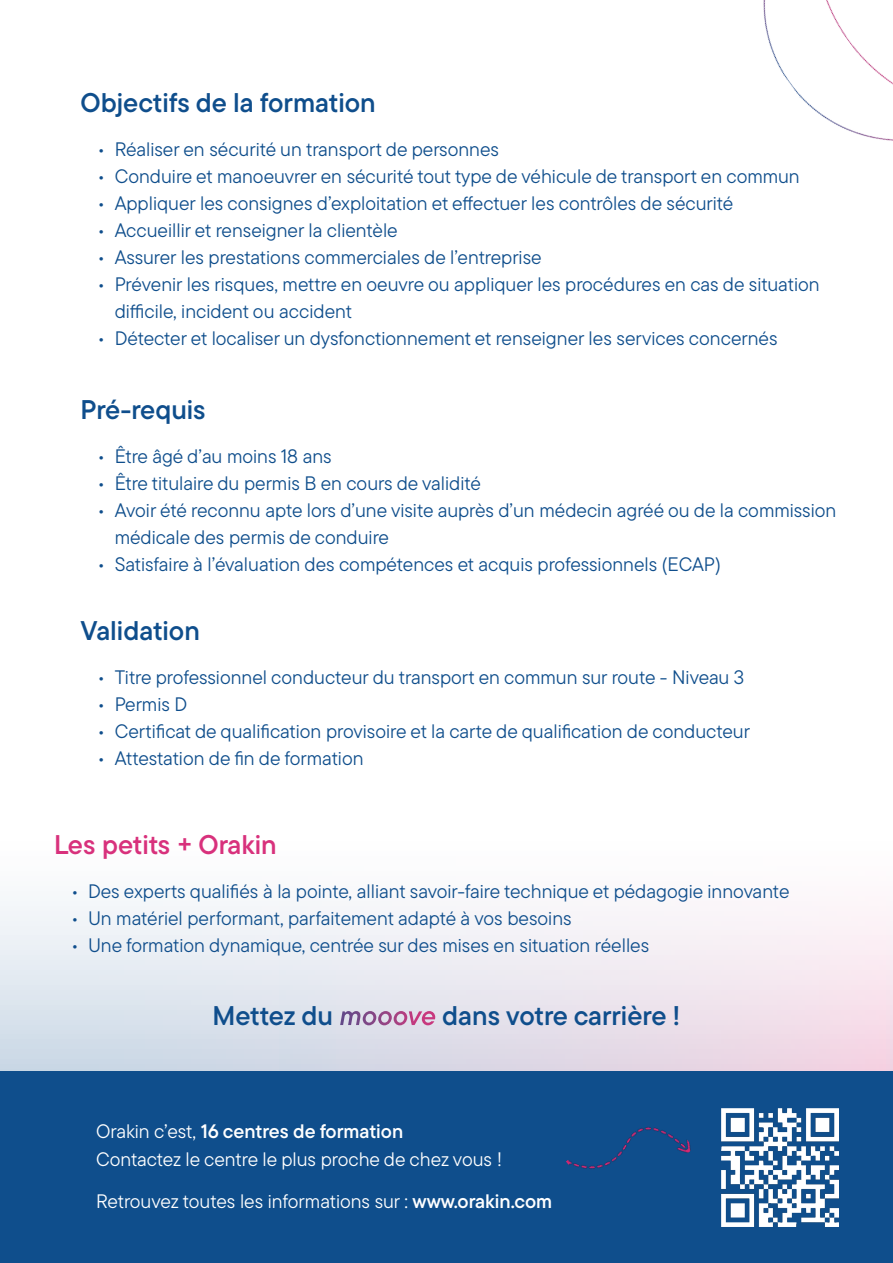
<style>
.page{position:relative;width:893px;height:1263px;background:#fff}
.page>*{position:absolute;margin:0;border:0;box-sizing:border-box;transform-origin:0 0}
.t1{font:27px "TT Commons Pro Db";color:#0f4e8c}
.t2{font:27px "TT Commons Pro Db";color:#d8317c}
.t3{font:19.5px/27px "TT Commons Pro";color:#0f4e8c}
.t4{font:19.5px "TT Commons Pro";color:#fff}
.t5{font:19.5px "TT Commons Pro Db";color:#fff}
.s1{font-family:"TT Commons Pro Db It";color:#fff}
.s2{font-family:"TT Commons Pro"}
.s3{font-family:"TT Commons Pro Db"}
</style>
<div class="page">
<svg style="left:0;top:901px;width:893px;height:170px"></svg>
<div style="left:0;top:1071px;width:893px;height:192px;background:#0f4e8c"></div>
<img style="left:721px;top:1108px;width:118px;height:118px">
<img style="left:566px;top:1127px;width:125px;height:42px">
<img style="left:763px;top:0;width:130px;height:141px">
<p class="t1" style="left:81px;top:83px;width:297px">Objectifs de la formation</p>
<p class="t3" style="left:98px;top:136px;width:403px">• Réaliser en sécurité un transport de personnes</p>
<p class="t3" style="left:98px;top:163px;width:704px">• Conduire et manoeuvrer en sécurité tout type de véhicule de transport en commun</p>
<p class="t3" style="left:98px;top:190px;width:637px">• Appliquer les consignes d’exploitation et effectuer les contrôles de sécurité</p>
<p class="t3" style="left:98px;top:217px;width:302px">• Accueillir et renseigner la clientèle</p>
<p class="t3" style="left:98px;top:244px;width:445px">• Assurer les prestations commerciales de l’entreprise</p>
<p class="t3" style="left:115px;top:271px;width:706px;text-indent:-17px">• Prévenir les risques, mettre en oeuvre ou appliquer les procédures en cas de situation difficile, incident ou accident</p>
<p class="t3" style="left:98px;top:325px;width:681px">• Détecter et localiser un dysfonctionnement et renseigner les services concernés</p>
<p class="t1" style="left:81px;top:389px;width:126px">Pré-requis</p>
<p class="t3" style="left:98px;top:443px;width:236px">• Être âgé d’au moins 18 ans</p>
<p class="t3" style="left:98px;top:470px;width:385px">• Être titulaire du permis B en cours de validité</p>
<p class="t3" style="left:115px;top:497px;width:723px;text-indent:-17px">• Avoir été reconnu apte lors d’une visite auprès d’un médecin agréé ou de la commission médicale des permis de conduire</p>
<p class="t3" style="left:98px;top:551px;width:625px">• Satisfaire à l’évaluation des compétences et acquis professionnels (ECAP)</p>
<p class="t1" style="left:81px;top:611px;width:121px">Validation</p>
<p class="t3" style="left:98px;top:664px;width:648px">• Titre professionnel conducteur du transport en commun sur route - Niveau 3</p>
<p class="t3" style="left:98px;top:691px;width:91px">• Permis D</p>
<p class="t3" style="left:98px;top:718px;width:654px">• Certificat de qualification provisoire et la carte de qualification de conducteur</p>
<p class="t3" style="left:98px;top:745px;width:267px">• Attestation de fin de formation</p>
<p class="t2" style="left:54px;top:824px;width:224px">Les petits + Orakin</p>
<p class="t3" style="left:71px;top:878px;width:720px">• Des experts qualifiés à la pointe, alliant savoir-faire technique et pédagogie innovante</p>
<p class="t3" style="left:71px;top:905px;width:502px">• Un matériel performant, parfaitement adapté à vos besoins</p>
<p class="t3" style="left:71px;top:932px;width:580px">• Une formation dynamique, centrée sur des mises en situation réelles</p>
<p class="t1" style="left:212px;top:995px;width:470px">Mettez du <span class="s1">mooove</span> dans votre carrière !</p>
<p class="t5" style="left:96px;top:1117px;width:309px"><span class="s2">Orakin c’est,</span> 16 centres de formation</p>
<p class="t4" style="left:96px;top:1145px;width:408px">Contactez le centre le plus proche de chez vous !</p>
<p class="t4" style="left:96px;top:1187px;width:458px">Retrouvez toutes les informations sur : <span class="s3">www.orakin.com</span></p>
</div>
